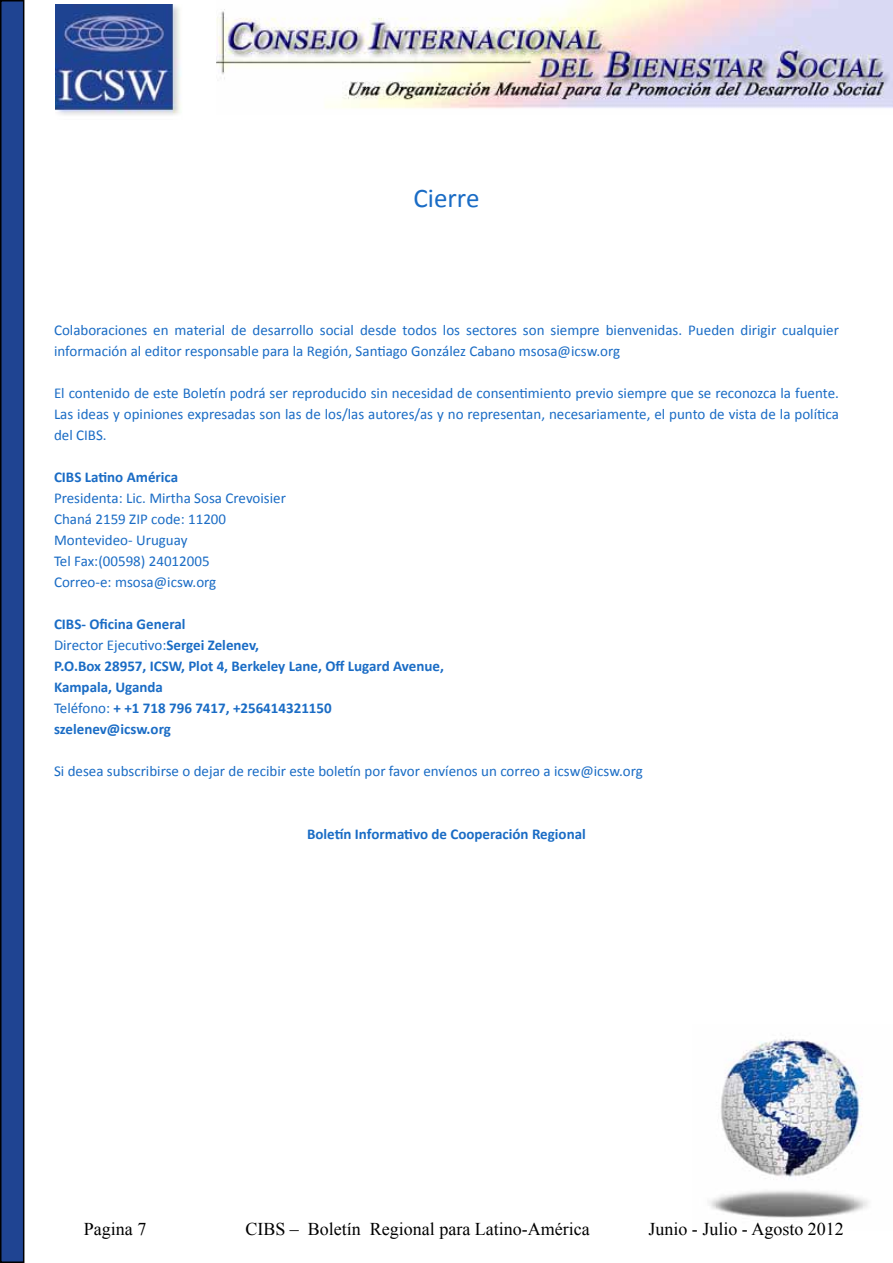
<style>
.page{position:relative;width:893px;height:1263px;background:#fff}
.page>*{position:absolute;margin:0;border:0;box-sizing:border-box;transform-origin:0 0}
.t1{font:27px "Calibri";color:#1a6cc5}
.t2{font:18px "Times New Roman";color:#000}
.t3{font:15px/21px "Calibri";color:#1a6cc5}
.t4{font:700 15px "Calibri";color:#1a6cc5}
.s1{font-weight:700}
.s2{font-weight:400}
</style>
<div class="page">
<img style="left:217px;top:0;width:676px;height:109px">
<img style="left:55px;top:4px;width:126px;height:111px">
<div style="left:1px;top:1px;width:23px;height:1261px;background:#1f4492"></div>
<div style="left:0;top:0;width:24px;height:1263px;border:2px solid #000"></div>
<img style="left:709px;top:1037px;width:159px;height:181px">
<p class="t1" style="left:413px;top:181px;width:67px">Cierre</p>
<p class="t3" style="left:54px;top:319px;width:786px">Colaboraciones en material de desarrollo social desde todos los sectores son siempre bienvenidas. Pueden dirigir cualquier información al editor responsable para la Región, Santiago González Cabano msosa@icsw.org</p>
<p class="t3" style="left:54px;top:382px;width:786px;text-align:justify">El contenido de este Boletín podrá ser reproducido sin necesidad de consentimiento previo siempre que se reconozca la fuente.<br>Las ideas y opiniones expresadas son las de los/las autores/as y no representan, necesariamente, el punto de vista de la política del CIBS.</p>
<p class="t4" style="left:54px;top:467px;width:126px">CIBS Latino América</p>
<p class="t3" style="left:54px;top:487px;width:233px">Presidenta: Lic. Mirtha Sosa Crevoisier</p>
<p class="t3" style="left:54px;top:508px;width:174px">Chaná 2159 ZIP code: 11200</p>
<p class="t3" style="left:54px;top:529px;width:135px">Montevideo- Uruguay</p>
<p class="t3" style="left:54px;top:550px;width:157px">Tel Fax:(00598) 24012005</p>
<p class="t3" style="left:54px;top:571px;width:164px">Correo-e: msosa@icsw.org</p>
<p class="t4" style="left:54px;top:614px;width:133px">CIBS- Oficina General</p>
<p class="t3" style="left:54px;top:634px;width:207px">Director Ejecutivo:<span class="s1">Sergei Zelenev,</span></p>
<p class="t4" style="left:54px;top:656px;width:391px">P.O.Box 28957, ICSW, Plot 4, Berkeley Lane, Off Lugard Avenue,</p>
<p class="t4" style="left:54px;top:677px;width:110px">Kampala, Uganda</p>
<p class="t4" style="left:54px;top:698px;width:279px"><span class="s2">Teléfono:</span> + +1 718 796 7417, +256414321150</p>
<p class="t4" style="left:54px;top:719px;width:118px">szelenev@icsw.org</p>
<p class="t3" style="left:54px;top:760px;width:590px">Si desea subscribirse o dejar de recibir este boletín por favor envíenos un correo a icsw@icsw.org</p>
<p class="t4" style="left:307px;top:824px;width:280px">Boletín Informativo de Cooperación Regional</p>
<p class="t2" style="left:84px;top:1217px;width:64px">Pagina 7</p>
<p class="t2" style="left:245px;top:1217px;width:346px">CIBS – Boletín Regional para Latino-América</p>
<p class="t2" style="left:648px;top:1217px;width:197px">Junio - Julio - Agosto 2012</p>
</div>
